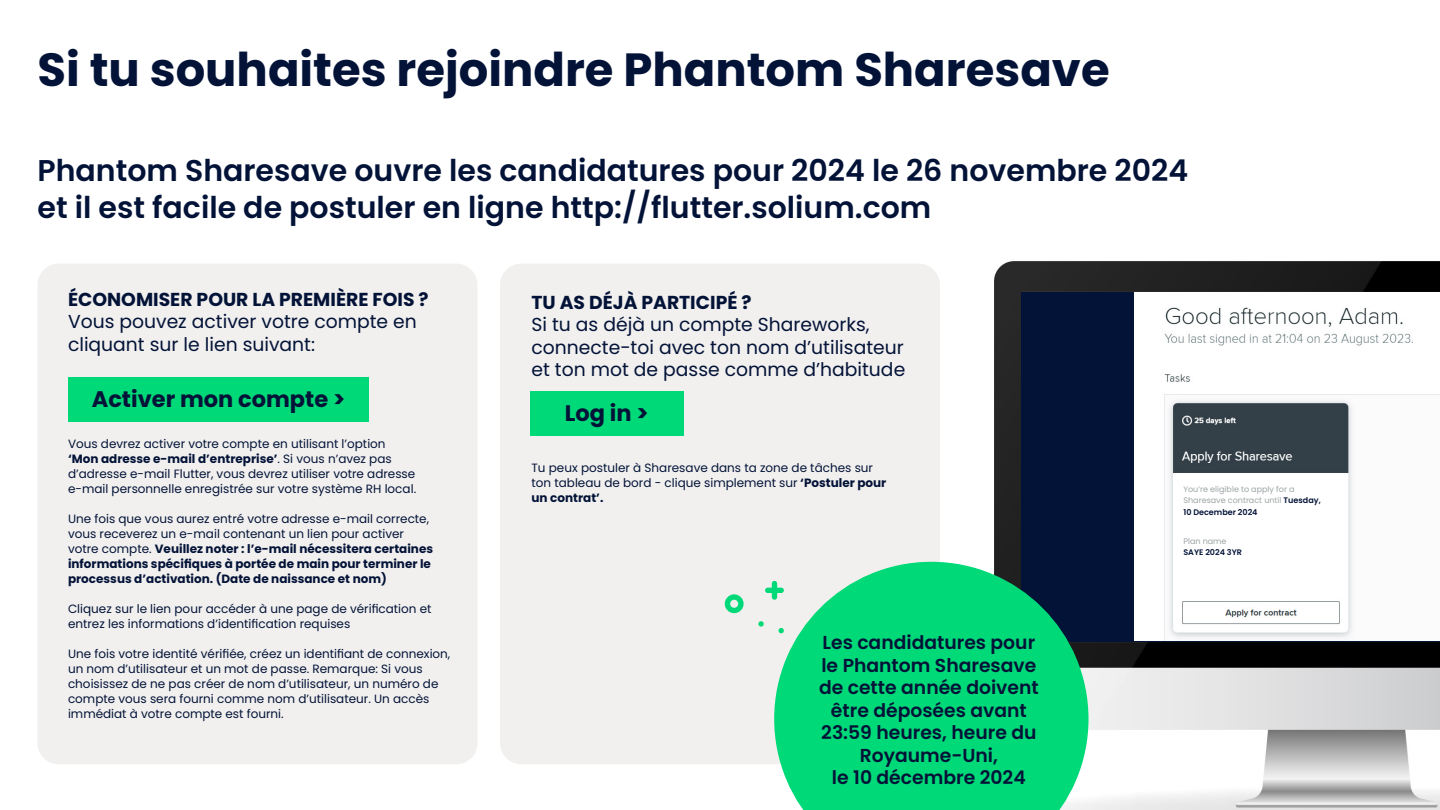
<style>
.page{position:relative;width:1440px;height:810px;background:#fff}
.page>*{position:absolute;margin:0;border:0;box-sizing:border-box;transform-origin:0 0}
.t1{font:700 46.5px "Poppins";color:#031338}
.t2{font:600 30px/36.8px "Poppins";color:#031338}
.t3{font:700 22.5px "Poppins";color:#031338}
.t4{font:18.75px/22.5px "Poppins";color:#031338}
.t5{font:600 18.75px/22.5px "Poppins";color:#031338;text-align:center}
.t6{font:700 18.75px "Poppins";color:#031338}
.t7{font:12px/15px "Poppins";color:#031338}
.t8{font:700 12px/15px "Poppins";color:#031338}
.t9{font:8.02px/11.2px "Poppins";color:#9da4a5}
.t10{font:600 8.02px "Poppins";color:#031338}
.s1{font-weight:700}
.s2{font-weight:400}
.s3{font-weight:600;color:#031338}
</style>
<div class="page">
<div style="left:38px;top:264px;width:439px;height:500px;background:#f1f0ee;border-radius:21px"></div>
<div style="left:500px;top:264px;width:440px;height:500px;background:#f1f0ee;border-radius:21px"></div>
<img style="left:994px;top:261px;width:446px;height:549px">
<div style="left:1022px;top:292px;width:418px;height:350px;background:#031338"></div>
<svg style="left:765px;top:581px;width:9px;height:19px"></svg>
<svg style="left:758px;top:621px;width:6px;height:6px"></svg>
<svg style="left:725px;top:594px;width:19px;height:19px"></svg>
<img style="left:1135px;top:292px;width:305px;height:349px">
<div style="left:1177px;top:480px;width:139px;height:95px;background:#fff"></div>
<div style="left:1183px;top:484px;width:152px;height:59px;background:#fff"></div>
<svg style="left:774px;top:562px;width:315px;height:248px;fill:#00d978"></svg>
<div style="left:530px;top:391px;width:153px;height:45px;background:#00d978"></div>
<div style="left:68px;top:377px;width:301px;height:44px;background:#00d978"></div>
<h1 class="t1" style="left:38px;top:43px;width:1074px">Si tu souhaites rejoindre Phantom Sharesave</h1>
<h2 class="t2" style="left:38px;top:153px;width:1152px">Phantom Sharesave ouvre les candidatures pour 2024 le 26 novembre 2024 et il est facile de postuler en ligne http://flutter.solium.com</h2>
<h3 class="t6" style="left:68px;top:288px;width:362px">ÉCONOMISER POUR LA PREMIÈRE FOIS ?</h3>
<h3 class="t4" style="left:68px;top:310px;width:350px">Vous pouvez activer votre compte en cliquant sur le lien suivant:</h3>
<h3 class="t3" style="left:92px;top:386px;width:255px">Activer mon compte &gt;</h3>
<p class="t7" style="left:68px;top:436px;width:350px">Vous devrez activer votre compte en utilisant l’option <span class="s1">‘Mon adresse e-mail d’entreprise’</span>. Si vous n’avez pas d’adresse e-mail Flutter, vous devrez utiliser votre adresse e-mail personnelle enregistrée sur votre système RH local.</p>
<p class="t8" style="left:68px;top:511px;width:367px"><span class="s2">Une fois que vous aurez entré votre adresse e-mail correcte, vous receverez un e-mail contenant un lien pour activer votre compte.</span> Veuillez noter : l’e-mail nécessitera certaines informations spécifiques à portée de main pour terminer le processus d’activation. (Date de naissance et nom)</p>
<p class="t7" style="left:68px;top:601px;width:365px">Cliquez sur le lien pour accéder à une page de vérification et entrez les informations d’identification requises</p>
<p class="t7" style="left:68px;top:646px;width:384px">Une fois votre identité vérifiée, créez un identifiant de connexion, un nom d’utilisateur et un mot de passe. Remarque: Si vous choisissez de ne pas créer de nom d’utilisateur, un numéro de compte vous sera fourni comme nom d’utilisateur. Un accès immédiat à votre compte est fourni.</p>
<h3 class="t6" style="left:531px;top:291px;width:222px">TU AS DÉJÀ PARTICIPÉ ?</h3>
<h3 class="t4" style="left:531px;top:314px;width:375px">Si tu as déjà un compte Shareworks, connecte-toi avec ton nom d’utilisateur et ton mot de passe comme d’habitude</h3>
<h3 class="t3" style="left:565px;top:400px;width:85px">Log in &gt;</h3>
<p class="t7" style="left:531px;top:461px;width:356px">Tu peux postuler à Sharesave dans ta zone de tâches sur ton tableau de bord - clique simplement sur <span class="s1">‘Postuler pour un contrat’.</span></p>
<h3 class="t5" style="left:819px;top:631px;width:221px">Les candidatures pour le Phantom Sharesave de cette année doivent être déposées avant<br>23:59 heures, heure du<br>Royaume-Uni,<br>le 10 décembre 2024</h3>
<p class="t9" style="left:1183px;top:484px;width:139px">You’re eligible to apply for a<br>Sharesave contract until <span class="s3">Tuesday,<br>10 December 2024</span></p>
<p class="t9" style="left:1183px;top:535px;width:45px">Plan name</p>
<p class="t10" style="left:1183px;top:547px;width:60px">SAYE 2024 3YR</p>
</div>
